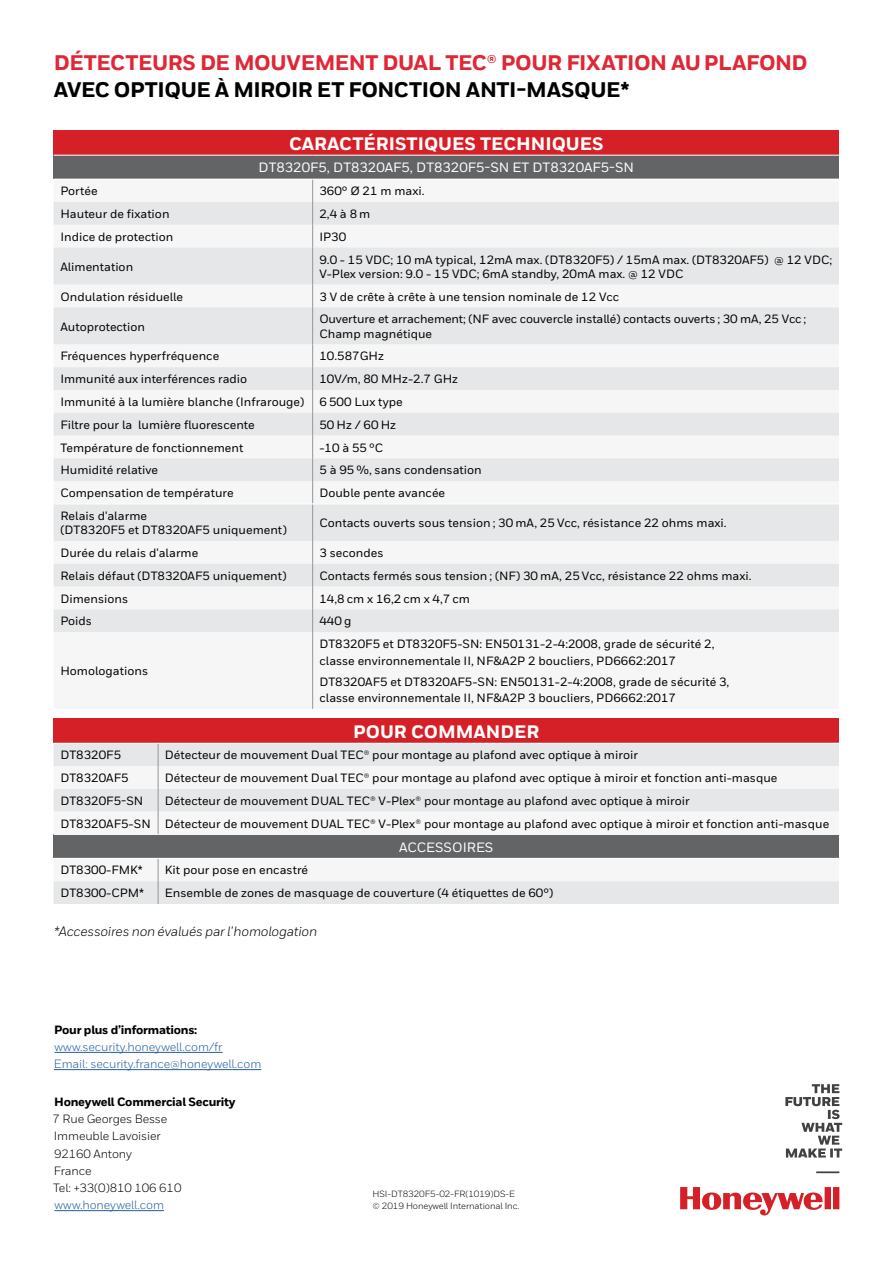
<style>
.page{position:relative;width:893px;height:1263px;background:#fff}
.page>*{position:absolute;margin:0;border:0;box-sizing:border-box;transform-origin:0 0}
.t1{font:800 21px "Honeywell Sans TT";letter-spacing:-.02em;color:#e02736}
.t2{font:800 21px "Honeywell Sans TT";letter-spacing:-.02em;color:#000}
.t3{font:800 18px "Honeywell Sans";color:#fff}
.t4{font:500 13.5px "Honeywell Sans";color:#fff}
.t5{font:italic 13.5px "Honeywell Sans TT";letter-spacing:-.015em;color:#000}
.t6{font:500 12px/14.2px "Honeywell Sans";color:#000}
.t7{font:12px/17.2px "Honeywell Sans";letter-spacing:-.01em;color:#215e9e}
.t8{font:12px/17.2px "Honeywell Sans";letter-spacing:-.01em;color:#000}
.t9{font:800 12px "Honeywell Sans";letter-spacing:-.02em;color:#000}
.t10{font:9px/12px "Honeywell Sans";letter-spacing:-.01em;color:#000}
</style>
<div class="page">
<hr style="left:816px;top:1171px;width:23px;height:2px;background:#414042">
<svg style="left:785px;top:1084px;width:57px;height:73px"></svg>
<svg style="left:680px;top:1187px;width:159px;height:29px"></svg>
<hr style="left:54px;top:1052px;width:169px;height:1px;background:#215e9e">
<hr style="left:54px;top:1069px;width:207px;height:1px;background:#215e9e">
<hr style="left:54px;top:1210px;width:110px;height:1px;background:#215e9e">
<div style="left:54px;top:130px;width:785px;height:25px;background:#d62027"></div>
<div style="left:54px;top:155px;width:785px;height:24px;background:#636466"></div>
<div style="left:54px;top:180px;width:785px;height:529px;background:#f6f6f6"></div>
<svg style="left:54px;top:202px;width:785px;height:430px;fill:#e6e7e8"></svg>
<svg style="left:312px;top:180px;width:1px;height:67px"></svg>
<hr style="left:312px;top:247px;width:1px;height:38px;background:#939598">
<svg style="left:312px;top:285px;width:1px;height:22px"></svg>
<hr style="left:312px;top:307px;width:1px;height:37px;background:#939598">
<svg style="left:312px;top:344px;width:1px;height:159px"></svg>
<hr style="left:312px;top:504px;width:1px;height:37px;background:#939598">
<svg style="left:312px;top:541px;width:1px;height:91px"></svg>
<hr style="left:312px;top:632px;width:1px;height:77px;background:#939598">
<hr style="left:54px;top:503px;width:259px;height:1px;background:#fff">
<hr style="left:313px;top:503px;width:526px;height:1px;background:#fff">
<hr style="left:54px;top:155px;width:259px;height:1px;background:#fff">
<hr style="left:313px;top:155px;width:526px;height:1px;background:#fff">
<div style="left:54px;top:718px;width:785px;height:25px;background:#d62027"></div>
<div style="left:54px;top:744px;width:785px;height:160px;background:#e6e7e8"></div>
<svg style="left:54px;top:766px;width:785px;height:115px;fill:#f6f6f6"></svg>
<div style="left:54px;top:834px;width:785px;height:24px;background:#636466"></div>
<svg style="left:158px;top:744px;width:1px;height:90px"></svg>
<svg style="left:158px;top:859px;width:1px;height:45px"></svg>
<hr style="left:54px;top:834px;width:104px;height:1px;background:#fff">
<hr style="left:158px;top:834px;width:681px;height:1px;background:#fff">
<hr style="left:54px;top:858px;width:104px;height:1px;background:#fff">
<hr style="left:158px;top:858px;width:681px;height:1px;background:#fff">
<h1 class="t1" style="left:54px;top:50px;width:755px">DÉTECTEURS DE MOUVEMENT DUAL TEC® POUR FIXATION AU PLAFOND</h1>
<h1 class="t2" style="left:54px;top:77px;width:577px">AVEC OPTIQUE À MIROIR ET FONCTION ANTI-MASQUE*</h1>
<h2 class="t3" style="left:289px;top:133px;width:316px">CARACTÉRISTIQUES TECHNIQUES</h2>
<p class="t4" style="left:259px;top:160px;width:377px">DT8320F5, DT8320AF5, DT8320F5-SN ET DT8320AF5-SN</p>
<p class="t6" style="left:60px;top:184px;width:39px">Portée</p>
<p class="t6" style="left:319px;top:184px;width:107px">360° Ø 21 m maxi.</p>
<p class="t6" style="left:60px;top:207px;width:111px">Hauteur de fixation</p>
<p class="t6" style="left:319px;top:207px;width:53px">2,4 à 8 m</p>
<p class="t6" style="left:60px;top:230px;width:114px">Indice de protection</p>
<p class="t6" style="left:319px;top:230px;width:28px">IP30</p>
<p class="t6" style="left:60px;top:260px;width:74px">Alimentation</p>
<p class="t6" style="left:319px;top:252px;width:514px">9.0 - 15 VDC; 10 mA typical, 12mA max. (DT8320F5) / 15mA max. (DT8320AF5) @ 12 VDC;<br>V-Plex version: 9.0 - 15 VDC; 6mA standby, 20mA max. @ 12 VDC</p>
<p class="t6" style="left:60px;top:289px;width:124px">Ondulation résiduelle</p>
<p class="t6" style="left:319px;top:289px;width:301px">3 V de crête à crête à une tension nominale de 12 Vcc</p>
<p class="t6" style="left:60px;top:319px;width:86px">Autoprotection</p>
<p class="t6" style="left:319px;top:312px;width:488px">Ouverture et arrachement; (NF avec couvercle installé) contacts ouverts ; 30 mA, 25 Vcc ;<br>Champ magnétique</p>
<p class="t6" style="left:60px;top:349px;width:160px">Fréquences hyperfréquence</p>
<p class="t6" style="left:319px;top:349px;width:66px">10.587GHz</p>
<p class="t6" style="left:60px;top:372px;width:188px">Immunité aux interférences radio</p>
<p class="t6" style="left:319px;top:372px;width:140px">10V/m, 80 MHz-2.7 GHz</p>
<p class="t6" style="left:60px;top:395px;width:245px">Immunité à la lumière blanche (Infrarouge)</p>
<p class="t6" style="left:319px;top:395px;width:85px">6 500 Lux type</p>
<p class="t6" style="left:60px;top:418px;width:196px">Filtre pour la lumière fluorescente</p>
<p class="t6" style="left:319px;top:418px;width:78px">50 Hz / 60 Hz</p>
<p class="t6" style="left:60px;top:440px;width:184px">Température de fonctionnement</p>
<p class="t6" style="left:319px;top:440px;width:65px">-10 à 55 °C</p>
<p class="t6" style="left:60px;top:463px;width:99px">Humidité relative</p>
<p class="t6" style="left:319px;top:463px;width:164px">5 à 95 %, sans condensation</p>
<p class="t6" style="left:60px;top:486px;width:175px">Compensation de température</p>
<p class="t6" style="left:319px;top:486px;width:127px">Double pente avancée</p>
<p class="t6" style="left:60px;top:509px;width:228px">Relais d'alarme<br>(DT8320F5 et DT8320AF5 uniquement)</p>
<p class="t6" style="left:319px;top:516px;width:409px">Contacts ouverts sous tension ; 30 mA, 25 Vcc, résistance 22 ohms maxi.</p>
<p class="t6" style="left:60px;top:546px;width:139px">Durée du relais d'alarme</p>
<p class="t6" style="left:319px;top:546px;width:66px">3 secondes</p>
<p class="t6" style="left:60px;top:569px;width:228px">Relais défaut (DT8320AF5 uniquement)</p>
<p class="t6" style="left:319px;top:569px;width:434px">Contacts fermés sous tension ; (NF) 30 mA, 25 Vcc, résistance 22 ohms maxi.</p>
<p class="t6" style="left:60px;top:591px;width:69px">Dimensions</p>
<p class="t6" style="left:319px;top:591px;width:152px">14,8 cm x 16,2 cm x 4,7 cm</p>
<p class="t6" style="left:60px;top:614px;width:33px">Poids</p>
<p class="t6" style="left:319px;top:614px;width:33px">440 g</p>
<p class="t6" style="left:60px;top:664px;width:89px">Homologations</p>
<p class="t6" style="left:319px;top:636px;width:397px;line-height:16.5px">DT8320F5 et DT8320F5-SN: EN50131-2-4:2008, grade de sécurité 2, classe environnementale II, NF&amp;A2P 2 boucliers, PD6662:2017</p>
<p class="t6" style="left:319px;top:673px;width:411px;line-height:16.5px">DT8320AF5 et DT8320AF5-SN: EN50131-2-4:2008, grade de sécurité 3, classe environnementale II, NF&amp;A2P 3 boucliers, PD6662:2017</p>
<h2 class="t3" style="left:353px;top:721px;width:188px">POUR COMMANDER</h2>
<p class="t6" style="left:60px;top:748px;width:62px">DT8320F5</p>
<p class="t6" style="left:165px;top:748px;width:475px">Détecteur de mouvement Dual TEC® pour montage au plafond avec optique à miroir</p>
<p class="t6" style="left:60px;top:771px;width:70px">DT8320AF5</p>
<p class="t6" style="left:165px;top:771px;width:614px">Détecteur de mouvement Dual TEC® pour montage au plafond avec optique à miroir et fonction anti-masque</p>
<p class="t6" style="left:60px;top:794px;width:84px">DT8320F5-SN</p>
<p class="t6" style="left:60px;top:789px;width:770px;line-height:22.8px;text-indent:104px">Détecteur de mouvement DUAL TEC® V-Plex® pour montage au plafond avec optique à miroir<br>DT8320AF5-SN Détecteur de mouvement DUAL TEC® V-Plex® pour montage au plafond avec optique à miroir et fonction anti-masque</p>
<p class="t4" style="left:399px;top:839px;width:96px">ACCESSOIRES</p>
<p class="t6" style="left:60px;top:863px;width:84px">DT8300-FMK*</p>
<p class="t6" style="left:165px;top:863px;width:145px">Kit pour pose en encastré</p>
<p class="t6" style="left:60px;top:886px;width:85px">DT8300-CPM*</p>
<p class="t6" style="left:165px;top:886px;width:390px">Ensemble de zones de masquage de couverture (4 étiquettes de 60°)</p>
<p class="t5" style="left:54px;top:923px;width:265px">*Accessoires non évalués par l'homologation</p>
<p class="t9" style="left:54px;top:1022px;width:145px">Pour plus d’informations:</p>
<p class="t7" style="left:54px;top:1038px;width:209px">www.security.honeywell.com/fr<br>Email: security.france@honeywell.com</p>
<p class="t9" style="left:54px;top:1094px;width:183px">Honeywell Commercial Security</p>
<p class="t8" style="left:53px;top:1110px;width:130px">7 Rue Georges Besse<br>Immeuble Lavoisier<br>92160 Antony<br>France<br>Tel: +33(0)810 106 610</p>
<p class="t7" style="left:54px;top:1196px;width:111px">www.honeywell.com</p>
<p class="t10" style="left:373px;top:1188px;width:148px">HSI-DT8320F5-02-FR(1019)DS-E © 2019 Honeywell International Inc.</p>
</div>
